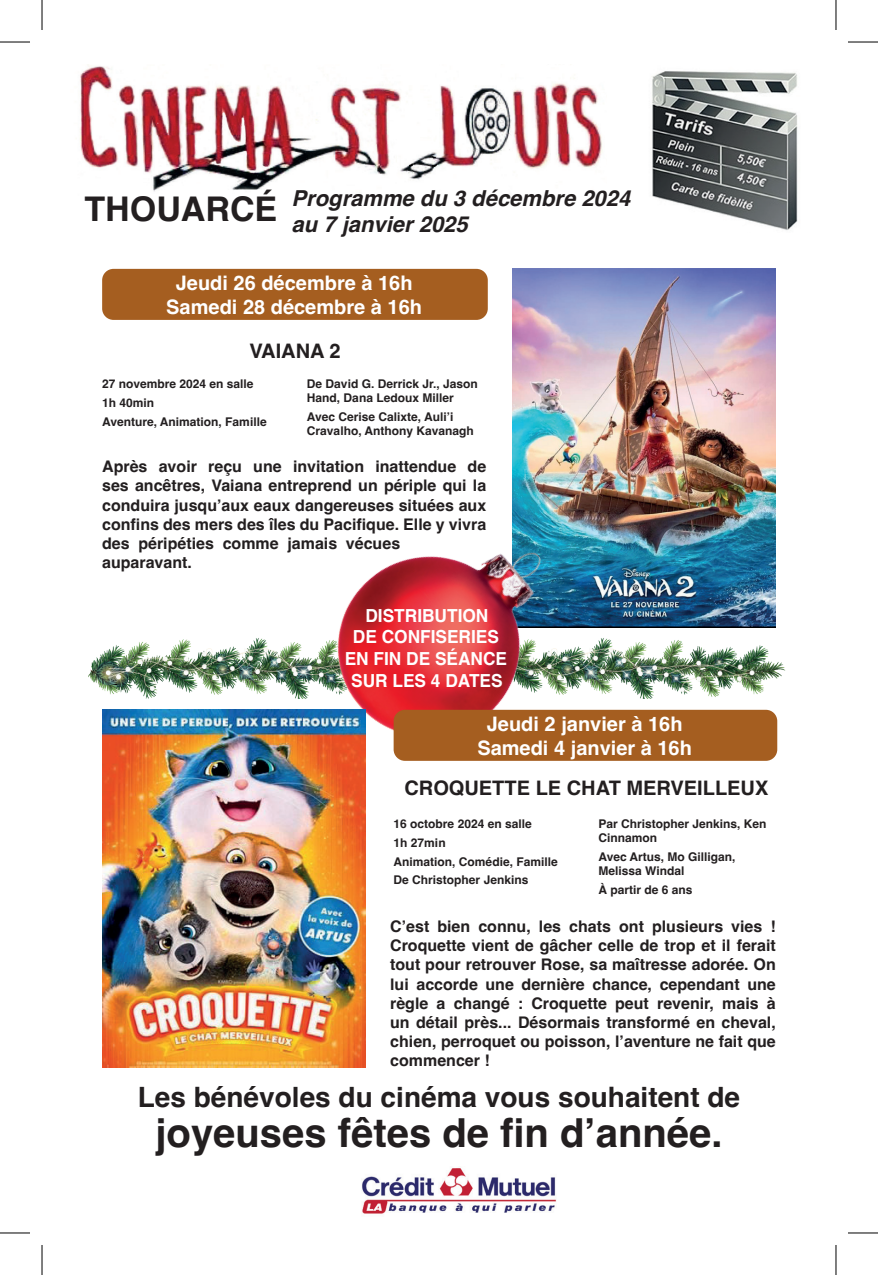
<style>
.page{position:relative;width:878px;height:1275px;background:#fff}
.page>*{position:absolute;margin:0;border:0;box-sizing:border-box;transform-origin:0 0}
.t1{font:700 40px "Helvetica";color:#231f20}
.t2{font:700 28px "Helvetica";color:#231f20}
.t3{font:italic 700 22px/26.4px "Helvetica";color:#231f20}
.t4{font:700 20px/24px "Helvetica";color:#fff;text-align:center}
.t5{font:700 20px "Helvetica";color:#231f20}
.t6{font:700 18px/21.6px "Helvetica";color:#fff;text-align:center;scale:.96 1}
.t7{font:700 16px/19.2px "Helvetica";color:#231f20}
.t8{font:700 12px/18.6px "Helvetica";color:#231f20}
.s1{font-style:normal;font-size:34px}
</style>
<div class="page">
<img style="left:88px;top:638px;width:210px;height:61px">
<img style="left:597px;top:638px;width:189px;height:61px">
<img style="left:362px;top:1168px;width:194px;height:46px">
<div style="left:102px;top:269px;width:386px;height:51px;background:#a55e20;border-radius:11px"></div>
<img style="left:512px;top:269px;width:264px;height:358px">
<img style="left:652px;top:71px;width:146px;height:159px">
<img style="left:80px;top:65px;width:522px;height:127px">
<img style="left:298px;top:486px;width:299px;height:244px">
<img style="left:102px;top:710px;width:264px;height:357px">
<div style="left:393px;top:710px;width:384px;height:51px;background:#a55e20;border-radius:11px"></div>
<hr style="left:0;top:42px;width:30px;height:1px;background:#000">
<hr style="left:848px;top:42px;width:30px;height:1px;background:#000">
<hr style="left:0;top:1232px;width:30px;height:1px;background:#000">
<hr style="left:848px;top:1232px;width:30px;height:1px;background:#000">
<hr style="left:42px;top:0;width:1px;height:30px;background:#000">
<hr style="left:42px;top:1245px;width:1px;height:30px;background:#000">
<hr style="left:835px;top:0;width:1px;height:30px;background:#000">
<hr style="left:835px;top:1245px;width:1px;height:30px;background:#000">
<h3 class="t3" style="left:291px;top:187px;width:340px;text-indent:-207px"><span class="s1">THOUARCÉ</span> Programme du 3 décembre 2024 au 7 janvier 2025</h3>
<p class="t4" style="left:166px;top:273px;width:257px">Jeudi 26 décembre à 16h<br>Samedi 28 décembre à 16h</p>
<p class="t5" style="left:249px;top:338px;width:93px">VAIANA 2</p>
<p class="t8" style="left:102px;top:376px;width:166px">27 novembre 2024 en salle<br>1h 40min<br>Aventure, Animation, Famille</p>
<p class="t8" style="left:307px;top:378px;width:172px;line-height:14px">De David G. Derrick Jr., Jason<br>Hand, Dana Ledoux Miller</p>
<p class="t8" style="left:307px;top:411px;width:168px;line-height:14px">Avec Cerise Calixte, Auli’i<br>Cravalho, Anthony Kavanagh</p>
<p class="t7" style="left:102px;top:459px;width:386px">Après avoir reçu une invitation inattendue de ses ancêtres, Vaiana entreprend un périple qui la conduira jusqu’aux eaux dangereuses situées aux confins des mers des îles du Pacifique. Elle y vivra des péripéties comme jamais vécues auparavant.</p>
<p class="t6" style="left:345px;top:606px;width:171px">DISTRIBUTION<br>DE CONFISERIES<br>EN FIN DE SÉANCE<br>SUR LES 4 DATES</p>
<p class="t4" style="left:477px;top:714px;width:216px">Jeudi 2 janvier à 16h<br>Samedi 4 janvier à 16h</p>
<p class="t5" style="left:404px;top:775px;width:365px">CROQUETTE LE CHAT MERVEILLEUX</p>
<p class="t8" style="left:393px;top:816px;width:166px">16 octobre 2024 en salle<br>1h 27min<br>Animation, Comédie, Famille<br>De Christopher Jenkins</p>
<p class="t8" style="left:598px;top:818px;width:170px;line-height:14px">Par Christopher Jenkins, Ken<br>Cinnamon</p>
<p class="t8" style="left:598px;top:851px;width:139px;line-height:14px">Avec Artus, Mo Gilligan,<br>Melissa Windal</p>
<p class="t8" style="left:598px;top:881px;width:96px">À partir de 6 ans</p>
<p class="t7" style="left:390px;top:918px;width:387px;text-align:justify">C’est bien connu, les chats ont plusieurs vies !<br>Croquette vient de gâcher celle de trop et il ferait tout pour retrouver Rose, sa maîtresse adorée. On lui accorde une dernière chance, cependant une règle a changé : Croquette peut revenir, mais à un détail près... Désormais transformé en cheval, chien, perroquet ou poisson, l’aventure ne fait que commencer !</p>
<h2 class="t2" style="left:138px;top:1079px;width:604px">Les bénévoles du cinéma vous souhaitent de</h2>
<h1 class="t1" style="left:155px;top:1108px;width:568px">joyeuses fêtes de fin d’année.</h1>
</div>
